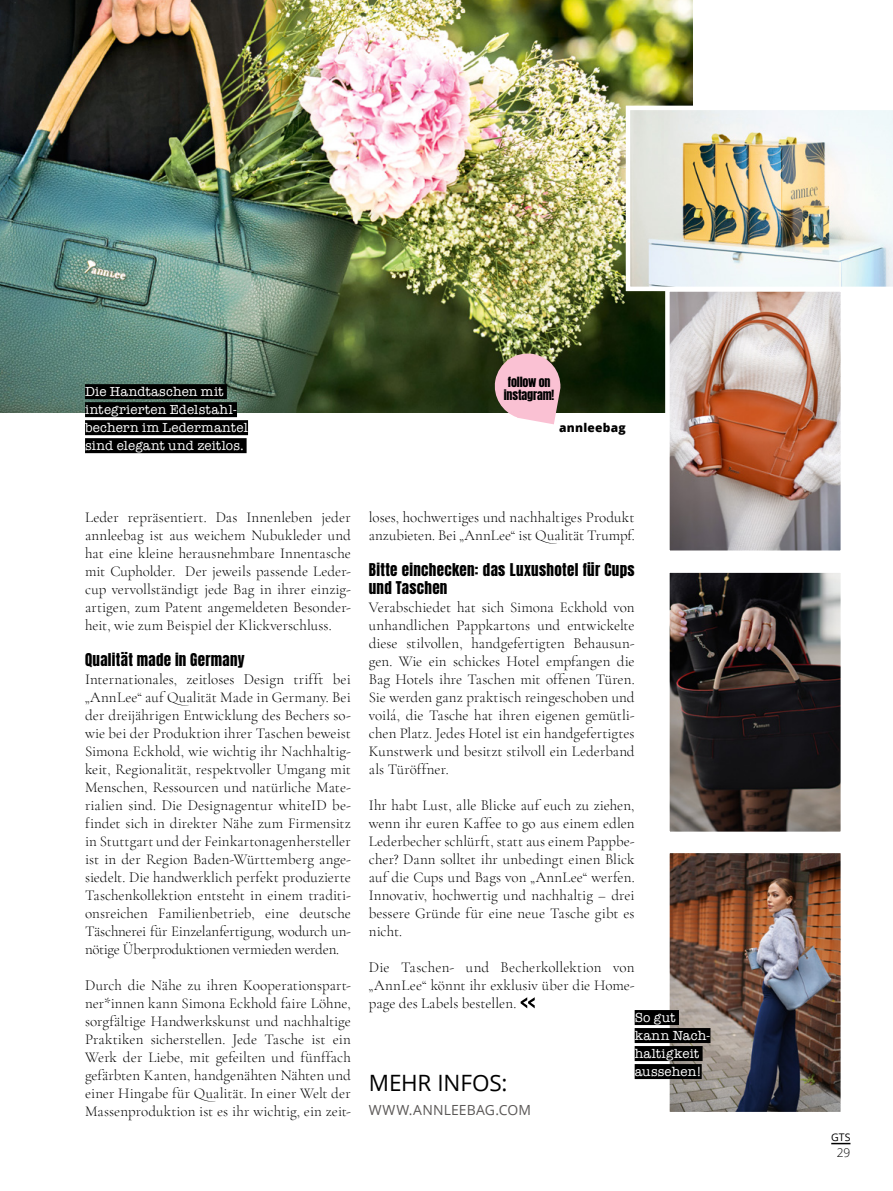
<style>
.page{position:relative;width:893px;height:1191px;background:#fff}
.page>*{position:absolute;margin:0;border:0;box-sizing:border-box;transform-origin:0 0}
.t1{font:22.5px "Open Sans";letter-spacing:-.005em;color:#000}
.t2{font:300 15px/18px "Cormorant Garamond";color:#000;text-align:justify}
.t3{font:15px/18px "Anton";letter-spacing:.02em;color:#000}
.t4{font:13.95px "Open Sans";letter-spacing:.01em;color:#5b5857}
.t5{font:13.5px/18px "American Typewriter";letter-spacing:.01em;color:#fff}
.t6{font:12px/13.5px "Anton";letter-spacing:-.015em;color:#000;text-align:center}
.t7{font:800 12px "Open Sans";letter-spacing:.02em;color:#000}
.t8{font:300 12px "Open Sans";color:#000}
.t9{font:10.5px "Open Sans";color:#000}
</style>
<div class="page">
<svg style="left:831px;top:1142px;width:19px;height:2px"></svg>
<svg style="left:521px;top:997px;width:14px;height:11px"></svg>
<img style="left:0;top:0;width:692px;height:412px">
<img style="left:626px;top:106px;width:267px;height:185px">
<img style="left:670px;top:292px;width:170px;height:258px">
<div style="left:665px;top:287px;width:180px;height:268px;border:4px solid #fff"></div>
<img style="left:670px;top:573px;width:170px;height:258px">
<div style="left:665px;top:568px;width:180px;height:268px;border:4px solid #fff"></div>
<img style="left:670px;top:853px;width:170px;height:258px">
<div style="left:665px;top:848px;width:180px;height:268px;border:4px solid #fff"></div>
<div style="left:635px;top:1010px;width:44px;height:15px;background:#000"></div>
<div style="left:635px;top:1028px;width:75px;height:15px;background:#000"></div>
<div style="left:635px;top:1046px;width:68px;height:15px;background:#000"></div>
<div style="left:635px;top:1064px;width:67px;height:15px;background:#000"></div>
<div style="left:85px;top:384px;width:142px;height:15px;background:#000"></div>
<div style="left:85px;top:402px;width:152px;height:15px;background:#000"></div>
<div style="left:85px;top:420px;width:163px;height:15px;background:#000"></div>
<div style="left:85px;top:438px;width:162px;height:15px;background:#000"></div>
<svg style="left:492px;top:351px;width:69px;height:73px;background:#d4aeb3"></svg>
<p class="t5" style="left:85px;top:382px;width:164px">Die Handtaschen mit integrierten Edelstahl&shy;bechern im Ledermantel sind elegant und zeitlos.</p>
<p class="t6" style="left:504px;top:376px;width:52px">follow on instagram!</p>
<p class="t7" style="left:559px;top:419px;width:68px">annleebag</p>
<p class="t2" style="left:85px;top:508px;width:267px">Leder repräsentiert. Das Innenleben jeder annleebag ist aus weichem Nubukleder und hat eine kleine herausnehmbare Innentasche mit Cupholder. Der jeweils passende Leder&shy;cup vervollständigt jede Bag in ihrer einzig&shy;artigen, zum Patent angemeldeten Besonder&shy;heit, wie zum Beispiel der Klickverschluss.</p>
<p class="t3" style="left:85px;top:652px;width:161px">Qualität made in Germany</p>
<p class="t2" style="left:85px;top:670px;width:267px">Internationales, zeitloses Design trifft bei „AnnLee“ auf Qualität Made in Germany. Bei der dreijährigen Entwicklung des Bechers so&shy;wie bei der Produktion ihrer Taschen beweist Simona Eckhold, wie wichtig ihr Nachhaltig&shy;keit, Regionalität, respektvoller Umgang mit Menschen, Ressourcen und natürliche Mate&shy;rialien sind. Die Designagentur whiteID be&shy;findet sich in direkter Nähe zum Firmensitz in Stuttgart und der Feinkartonagenhersteller ist in der Region Baden-Württemberg ange&shy;siedelt. Die handwerklich perfekt produzierte Taschenkollektion entsteht in einem traditi&shy;onsreichen Familienbetrieb, eine deutsche Täschnerei für Einzelanfertigung, wodurch un&shy;nötige Überproduktionen vermieden werden.</p>
<p class="t2" style="left:85px;top:976px;width:267px">Durch die Nähe zu ihren Kooperationspart&shy;ner*innen kann Simona Eckhold faire Löhne, sorgfältige Handwerkskunst und nachhaltige Praktiken sicherstellen. Jede Tasche ist ein Werk der Liebe, mit gefeilten und fünffach gefärbten Kanten, handgenähten Nähten und einer Hingabe für Qualität. In einer Welt der Massenproduktion ist es ihr wichtig, ein zeit-</p>
<p class="t2" style="left:369px;top:508px;width:267px">loses, hochwertiges und nachhaltiges Produkt anzubieten. Bei „AnnLee“ ist Qualität Trumpf.</p>
<p class="t3" style="left:369px;top:562px;width:267px">Bitte einchecken: das Luxushotel für Cups und Taschen</p>
<p class="t2" style="left:369px;top:598px;width:267px">Verabschiedet hat sich Simona Eckhold von unhandlichen Pappkartons und entwickelte diese stilvollen, handgefertigten Behausun&shy;gen. Wie ein schickes Hotel empfangen die Bag Hotels ihre Taschen mit offenen Türen.<br>Sie werden ganz praktisch reingeschoben und voilá, die Tasche hat ihren eigenen gemütli&shy;chen Platz. Jedes Hotel ist ein handgefertigtes Kunstwerk und besitzt stilvoll ein Lederband als Türöffner.</p>
<p class="t2" style="left:369px;top:796px;width:267px">Ihr habt Lust, alle Blicke auf euch zu ziehen, wenn ihr euren Kaffee to go aus einem edlen Lederbecher schlürft, statt aus einem Pappbe&shy;cher? Dann solltet ihr unbedingt einen Blick auf die Cups und Bags von „AnnLee“ werfen.<br>Innovativ, hochwertig und nachhaltig – drei bessere Gründe für eine neue Tasche gibt es nicht.</p>
<p class="t2" style="left:369px;top:958px;width:267px">Die Taschen- und Becherkollektion von „AnnLee“ könnt ihr exklusiv über die Home&shy;page des Labels bestellen.</p>
<p class="t5" style="left:635px;top:1008px;width:77px">So gut kann Nach&shy;haltigkeit aussehen!</p>
<h1 class="t1" style="left:369px;top:1067px;width:140px">MEHR INFOS:</h1>
<p class="t4" style="left:369px;top:1100px;width:164px">WWW.ANNLEEBAG.COM</p>
<p class="t9" style="left:831px;top:1129px;width:21px">GTS</p>
<p class="t8" style="left:837px;top:1144px;width:15px">29</p>
</div>
